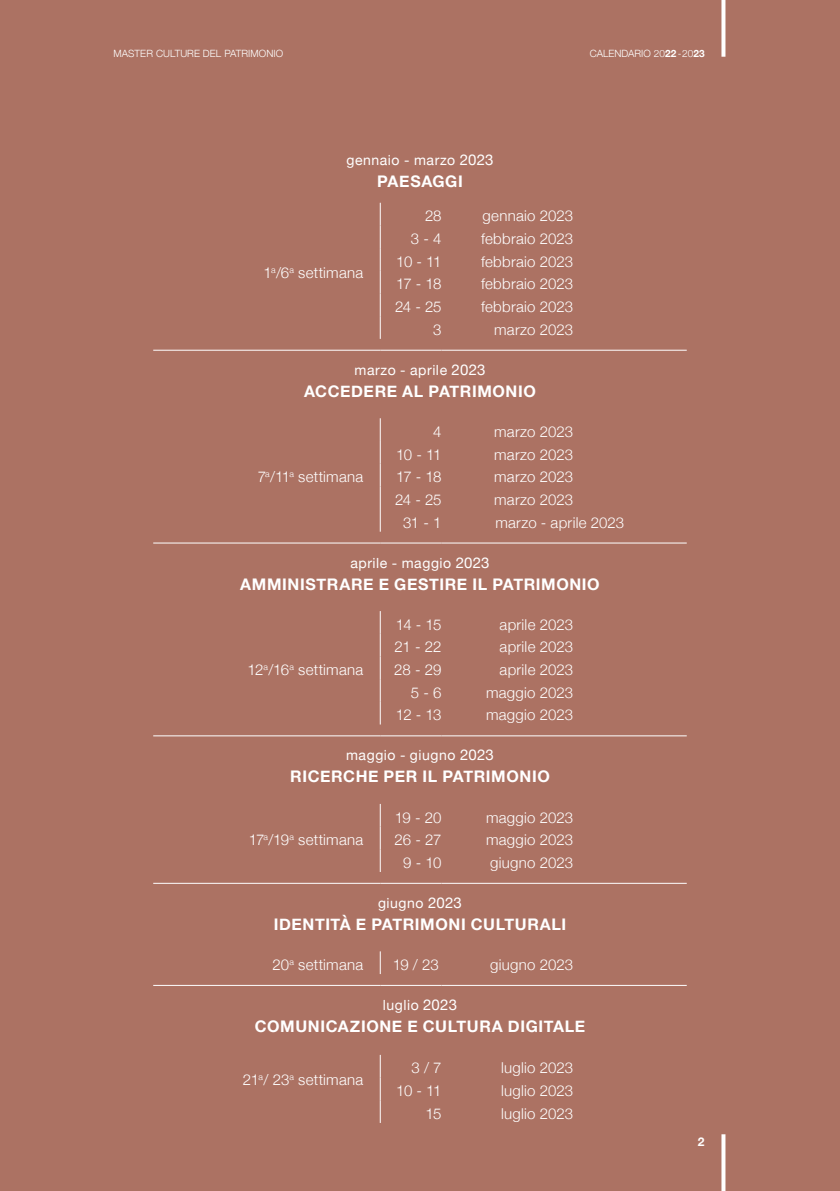
<style>
.page{position:relative;width:840px;height:1191px;background:#fff}
.page>*{position:absolute;margin:0;border:0;box-sizing:border-box;transform-origin:0 0}
.t1{font:700 16px "Helvetica Neue";letter-spacing:.04em;color:#fff}
.t2{font:300 15px "Helvetica Neue";letter-spacing:.015em;color:#fff}
.t3{font:14px "Helvetica Neue";letter-spacing:.04em;color:#fff}
.t4{font:700 12px "Helvetica Neue";color:#fff}
.t5{font:300 10px "Helvetica Neue";letter-spacing:.01em;color:#fff}
.s1{font-weight:700}
.s2{font-size:15px}
</style>
<div class="page">
<div style="left:0;top:0;width:839px;height:1191px;background:#ac7263"></div>
<svg style="left:721px;top:0;width:4px;height:57px"></svg>
<svg style="left:721px;top:1134px;width:4px;height:57px"></svg>
<svg style="left:380px;top:203px;width:1px;height:136px"></svg>
<svg style="left:380px;top:418px;width:1px;height:113px"></svg>
<svg style="left:380px;top:611px;width:1px;height:113px"></svg>
<svg style="left:380px;top:804px;width:1px;height:68px"></svg>
<svg style="left:380px;top:951px;width:1px;height:23px"></svg>
<svg style="left:380px;top:1054px;width:1px;height:69px"></svg>
<hr style="left:153px;top:350px;width:227px;height:1px;background:#fff">
<hr style="left:380px;top:350px;width:61px;height:1px;background:#fff">
<hr style="left:441px;top:350px;width:245px;height:1px;background:#fff">
<hr style="left:153px;top:542px;width:227px;height:1px;background:#fff">
<hr style="left:380px;top:542px;width:61px;height:1px;background:#fff">
<hr style="left:441px;top:542px;width:245px;height:1px;background:#fff">
<hr style="left:153px;top:735px;width:227px;height:1px;background:#fff">
<hr style="left:380px;top:735px;width:61px;height:1px;background:#fff">
<hr style="left:441px;top:735px;width:245px;height:1px;background:#fff">
<hr style="left:153px;top:883px;width:227px;height:1px;background:#fff">
<hr style="left:380px;top:883px;width:61px;height:1px;background:#fff">
<hr style="left:441px;top:883px;width:245px;height:1px;background:#fff">
<hr style="left:153px;top:985px;width:227px;height:1px;background:#fff">
<hr style="left:380px;top:985px;width:61px;height:1px;background:#fff">
<hr style="left:441px;top:985px;width:245px;height:1px;background:#fff">
<p class="t5" style="left:113px;top:45px;width:171px">MASTER CULTURE DEL PATRIMONIO</p>
<p class="t5" style="left:589px;top:45px;width:116px">CALENDARIO 20<span class="s1">22</span> -20<span class="s1">23</span></p>
<p class="t3" style="left:346px;top:150px;width:149px">gennaio - marzo <span class="s2">2023</span></p>
<p class="t1" style="left:377px;top:169px;width:87px">PAESAGGI</p>
<p class="t2" style="left:425px;top:204px;width:18px">28</p>
<p class="t2" style="left:482px;top:204px;width:92px">gennaio 2023</p>
<p class="t2" style="left:411px;top:226px;width:32px">3 - 4</p>
<p class="t2" style="left:481px;top:226px;width:93px">febbraio 2023</p>
<p class="t2" style="left:396px;top:249px;width:47px">10 - 11</p>
<p class="t2" style="left:481px;top:249px;width:93px">febbraio 2023</p>
<p class="t2" style="left:396px;top:272px;width:47px">17 - 18</p>
<p class="t2" style="left:481px;top:272px;width:93px">febbraio 2023</p>
<p class="t2" style="left:395px;top:295px;width:48px">24 - 25</p>
<p class="t2" style="left:481px;top:295px;width:93px">febbraio 2023</p>
<p class="t2" style="left:433px;top:317px;width:10px">3</p>
<p class="t2" style="left:494px;top:317px;width:81px">marzo 2023</p>
<p class="t3" style="left:354px;top:360px;width:132px">marzo - aprile <span class="s2">2023</span></p>
<p class="t1" style="left:304px;top:378px;width:233px">ACCEDERE AL PATRIMONIO</p>
<p class="t2" style="left:263px;top:261px;width:101px">1<sup>a</sup>/6<sup>a</sup> settimana</p>
<p class="t2" style="left:433px;top:419px;width:10px">4</p>
<p class="t2" style="left:494px;top:419px;width:81px">marzo 2023</p>
<p class="t2" style="left:396px;top:442px;width:47px">10 - 11</p>
<p class="t2" style="left:494px;top:442px;width:81px">marzo 2023</p>
<p class="t2" style="left:396px;top:465px;width:47px">17 - 18</p>
<p class="t2" style="left:494px;top:465px;width:81px">marzo 2023</p>
<p class="t2" style="left:395px;top:487px;width:48px">24 - 25</p>
<p class="t2" style="left:494px;top:487px;width:81px">marzo 2023</p>
<p class="t2" style="left:403px;top:510px;width:40px">31 - 1</p>
<p class="t2" style="left:495px;top:510px;width:130px">marzo - aprile 2023</p>
<p class="t3" style="left:350px;top:552px;width:141px">aprile - maggio <span class="s2">2023</span></p>
<p class="t1" style="left:240px;top:571px;width:361px">AMMINISTRARE E GESTIRE IL PATRIMONIO</p>
<p class="t2" style="left:258px;top:465px;width:107px">7<sup>a</sup>/11<sup>a</sup> settimana</p>
<p class="t2" style="left:395px;top:612px;width:47px">14 - 15</p>
<p class="t2" style="left:499px;top:612px;width:75px">aprile 2023</p>
<p class="t2" style="left:394px;top:635px;width:48px">21 - 22</p>
<p class="t2" style="left:499px;top:635px;width:75px">aprile 2023</p>
<p class="t2" style="left:394px;top:657px;width:49px">28 - 29</p>
<p class="t2" style="left:499px;top:657px;width:75px">aprile 2023</p>
<p class="t2" style="left:411px;top:680px;width:32px">5 - 6</p>
<p class="t2" style="left:486px;top:680px;width:89px">maggio 2023</p>
<p class="t2" style="left:395px;top:703px;width:47px">12 - 13</p>
<p class="t2" style="left:486px;top:703px;width:89px">maggio 2023</p>
<p class="t3" style="left:346px;top:745px;width:149px">maggio - giugno <span class="s2">2023</span></p>
<p class="t1" style="left:290px;top:764px;width:261px">RICERCHE PER IL PATRIMONIO</p>
<p class="t2" style="left:247px;top:657px;width:117px">12<sup>a</sup>/16<sup>a</sup> settimana</p>
<p class="t2" style="left:394px;top:805px;width:48px">19 - 20</p>
<p class="t2" style="left:486px;top:805px;width:89px">maggio 2023</p>
<p class="t2" style="left:394px;top:827px;width:48px">26 - 27</p>
<p class="t2" style="left:486px;top:827px;width:89px">maggio 2023</p>
<p class="t2" style="left:403px;top:850px;width:40px">9 - 10</p>
<p class="t2" style="left:490px;top:850px;width:84px">giugno 2023</p>
<p class="t3" style="left:378px;top:893px;width:85px">giugno <span class="s2">2023</span></p>
<p class="t1" style="left:273px;top:911px;width:294px">IDENTITÀ E PATRIMONI CULTURALI</p>
<p class="t2" style="left:272px;top:952px;width:92px">20<sup>a</sup> settimana</p>
<p class="t2" style="left:392px;top:952px;width:48px">19 / 23</p>
<p class="t2" style="left:490px;top:952px;width:84px">giugno 2023</p>
<p class="t3" style="left:382px;top:995px;width:76px">luglio <span class="s2">2023</span></p>
<p class="t1" style="left:254px;top:1013px;width:332px">COMUNICAZIONE E CULTURA DIGITALE</p>
<p class="t2" style="left:249px;top:827px;width:116px">17<sup>a</sup>/19<sup>a</sup> settimana</p>
<p class="t2" style="left:243px;top:1067px;width:122px">21<sup>a</sup>/ 23<sup>a</sup> settimana</p>
<p class="t2" style="left:411px;top:1056px;width:32px">3 / 7</p>
<p class="t2" style="left:501px;top:1056px;width:74px">luglio 2023</p>
<p class="t2" style="left:396px;top:1078px;width:47px">10 - 11</p>
<p class="t2" style="left:501px;top:1078px;width:74px">luglio 2023</p>
<p class="t2" style="left:425px;top:1101px;width:17px">15</p>
<p class="t2" style="left:501px;top:1101px;width:74px">luglio 2023</p>
<p class="t4" style="left:697px;top:1132px;width:8px">2</p>
</div>
